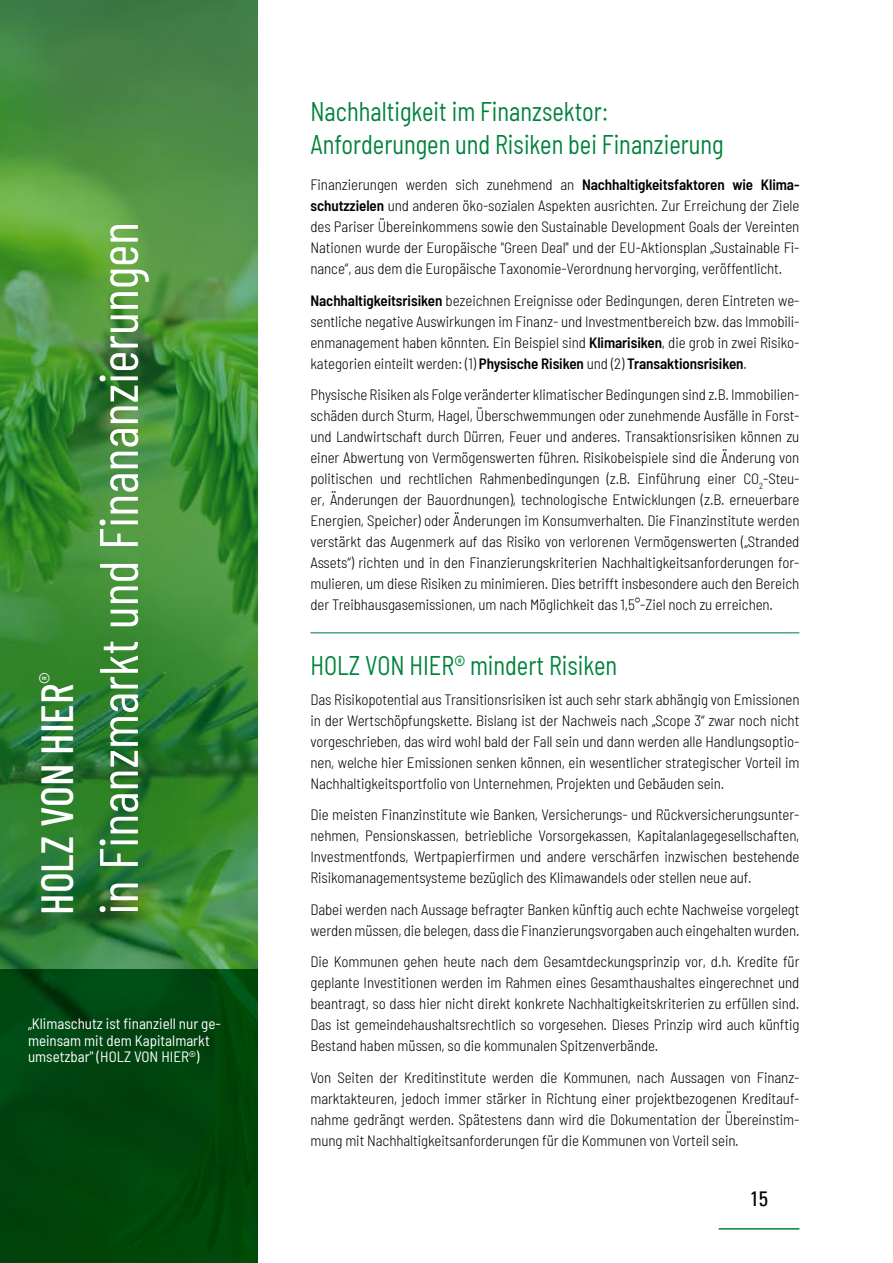
<style>
.page{position:relative;width:893px;height:1263px;background:#fff}
.page>*{position:absolute;margin:0;border:0;box-sizing:border-box;transform-origin:0 0}
.t1{font:54px "Barlow Condensed";color:#fff}
.t2{font:500 45px "Barlow Condensed";color:#fff}
.t3{font:semi-condensed 27px/33px "Barlow";color:#00833c;scale:.9 1}
.t4{font:condensed 21px "Univers LT Std";color:#000}
.t5{font:300 semi-condensed 15px/21px "Barlow";letter-spacing:-.005em;color:#000;text-align:justify}
.t6{font:semi-condensed 15px/16.5px "Barlow";color:#fff}
.s1{font-weight:600}
</style>
<div class="page">
<img style="left:0;top:0;width:257px;height:969px">
<div style="left:0;top:969px;width:257px;height:294px;background:#00440d"></div>
<hr style="left:310px;top:632px;width:489px;height:1px;background:#00833c">
<hr style="left:719px;top:1228px;width:80px;height:1px;background:#00833c">
<h2 class="t2" style="left:25px;top:915px;width:244px;rotate:-90deg">HOLZ VON HIER<sup>®</sup></h2>
<h1 class="t1" style="left:80px;top:915px;width:694px;rotate:-90deg">in Finanzmarkt und Finananzierungen</h1>
<p class="t6" style="left:28px;top:1015px;width:194px">„Klimaschutz ist finanziell nur ge&shy;meinsam mit dem Kapitalmarkt umsetzbar" (HOLZ VON HIER®)</p>
<h3 class="t3" style="left:310px;top:92px;width:461px">Nachhaltigkeit im Finanzsektor:<br>Anforderungen und Risiken bei Finanzierung</h3>
<p class="t5" style="left:310px;top:173px;width:491px">Finanzierungen werden sich zunehmend an <span class="s1">Nachhaltigkeitsfaktoren wie Klima&shy;schutzzielen</span> und anderen öko-sozialen Aspekten ausrichten. Zur Erreichung der Ziele des Pariser Übereinkommens sowie den Sustainable Development Goals der Vereinten Nationen wurde der Europäische "Green Deal" und der EU-Aktionsplan „Sustainable Fi&shy;nance“, aus dem die Europäische Taxonomie-Verordnung hervorging, veröffentlicht.</p>
<p class="t5" style="left:310px;top:289px;width:491px"><span class="s1">Nachhaltigkeitsrisiken</span> bezeichnen Ereignisse oder Bedingungen, deren Eintreten we&shy;sentliche negative Auswirkungen im Finanz- und Investmentbereich bzw. das Immobili&shy;enmanagement haben könnten. Ein Beispiel sind <span class="s1">Klimarisiken</span>, die grob in zwei Risiko&shy;kategorien einteilt werden: (1) <span class="s1">Physische Risiken</span> und (2) <span class="s1">Transaktionsrisiken</span>.</p>
<p class="t5" style="left:310px;top:383px;width:491px">Physische Risiken als Folge veränderter klimatischer Bedingungen sind z.B. Immobilien&shy;schäden durch Sturm, Hagel, Überschwemmungen oder zunehmende Ausfälle in Forst&shy;und Landwirtschaft durch Dürren, Feuer und anderes. Transaktionsrisiken können zu einer Abwertung von Vermögenswerten führen. Risikobeispiele sind die Änderung von politischen und rechtlichen Rahmenbedingungen (z.B. Einführung einer CO<sub>2</sub>-Steu&shy;er, Änderungen der Bauordnungen), technologische Entwicklungen (z.B. erneuerbare Energien, Speicher) oder Änderungen im Konsumverhalten. Die Finanzinstitute werden verstärkt das Augenmerk auf das Risiko von verlorenen Vermögenswerten („Stranded Assets“) richten und in den Finanzierungskriterien Nachhaltigkeitsanforderungen for&shy;mulieren, um diese Risiken zu minimieren. Dies betrifft insbesondere auch den Bereich der Treibhausgasemissionen, um nach Möglichkeit das 1,5°-Ziel noch zu erreichen.</p>
<h3 class="t3" style="left:310px;top:647px;width:343px">HOLZ VON HIER® mindert Risiken</h3>
<p class="t5" style="left:310px;top:688px;width:491px">Das Risikopotential aus Transitionsrisiken ist auch sehr stark abhängig von Emissionen in der Wertschöpfungskette. Bislang ist der Nachweis nach „Scope 3“ zwar noch nicht vorgeschrieben, das wird wohl bald der Fall sein und dann werden alle Handlungsoptio&shy;nen, welche hier Emissionen senken können, ein wesentlicher strategischer Vorteil im Nachhaltigkeitsportfolio von Unternehmen, Projekten und Gebäuden sein.</p>
<p class="t5" style="left:310px;top:803px;width:490px">Die meisten Finanzinstitute wie Banken, Versicherungs- und Rückversicherungsunter&shy;nehmen, Pensionskassen, betriebliche Vorsorgekassen, Kapitalanlagegesellschaften, Investmentfonds, Wertpapierfirmen und andere verschärfen inzwischen bestehende Risikomanagementsysteme bezüglich des Klimawandels oder stellen neue auf.</p>
<p class="t5" style="left:310px;top:898px;width:491px">Dabei werden nach Aussage befragter Banken künftig auch echte Nachweise vorgelegt werden müssen, die belegen, dass die Finanzierungsvorgaben auch eingehalten wurden.</p>
<p class="t5" style="left:310px;top:950px;width:491px">Die Kommunen gehen heute nach dem Gesamtdeckungsprinzip vor, d.h. Kredite für geplante Investitionen werden im Rahmen eines Gesamthaushaltes eingerechnet und beantragt, so dass hier nicht direkt konkrete Nachhaltigkeitskriterien zu erfüllen sind.<br>Das ist gemeindehaushaltsrechtlich so vorgesehen. Dieses Prinzip wird auch künftig Bestand haben müssen, so die kommunalen Spitzenverbände.</p>
<p class="t5" style="left:310px;top:1066px;width:491px">Von Seiten der Kreditinstitute werden die Kommunen, nach Aussagen von Finanz&shy;marktakteuren, jedoch immer stärker in Richtung einer projektbezogenen Kreditauf&shy;nahme gedrängt werden. Spätestens dann wird die Dokumentation der Übereinstim&shy;mung mit Nachhaltigkeitsanforderungen für die Kommunen von Vorteil sein.</p>
<h3 class="t4" style="left:750px;top:1185px;width:20px">15</h3>
</div>
